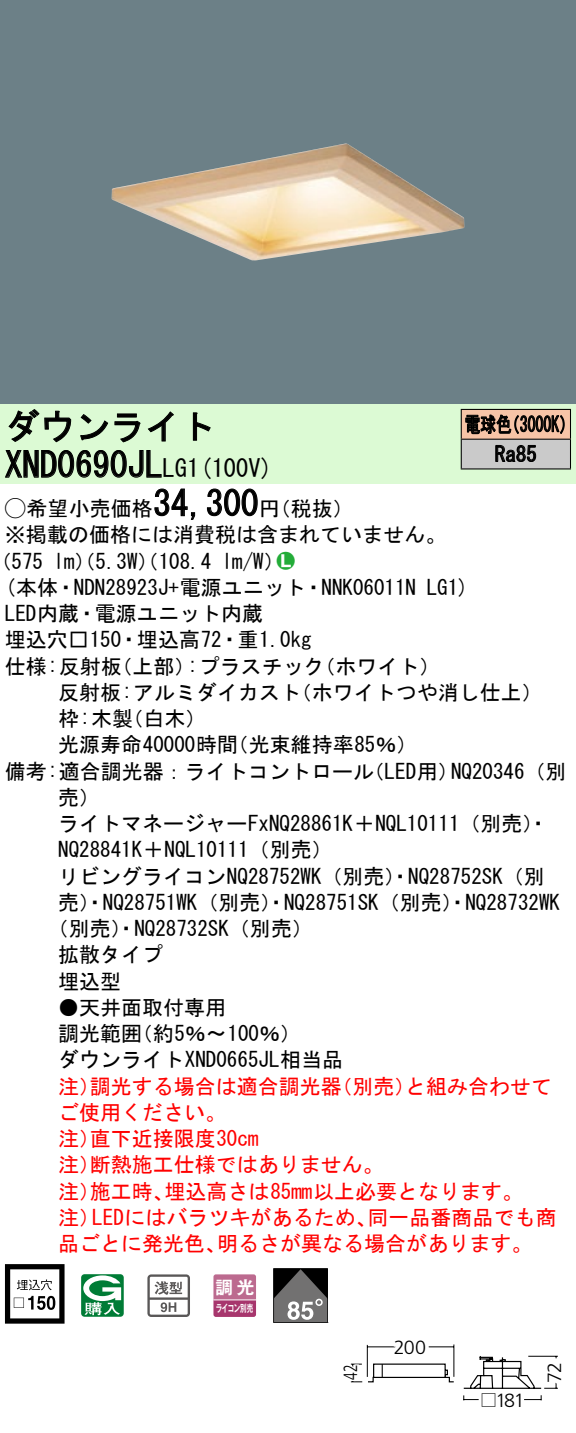
<style>
.page{position:relative;width:576px;height:1433px;background:#fff}
.page>*{position:absolute;margin:0;border:0;box-sizing:border-box;transform-origin:0 0}
.t1{font:35px "MS Gothic";color:#000}
.t2{font:24.5px "MS Gothic";color:#000}
.t3{font:21px/26.2px "MS Gothic";color:#000}
.t4{font:21px/26.2px "MS Gothic";color:#f00}
.t5{font:21px/29.8px "MS Gothic";color:#000;scale:.75 1}
.t6{font:21px "Ford Classification 1";color:#23ac38}
.t7{font:300 19.25px "Frutiger LT Std";letter-spacing:-.04em;color:#000}
.t8{font:300 19.25px "Frutiger LT Std";letter-spacing:-.04em;color:#000;scale:.72 1}
.t9{font:17.5px "Gothic MB101 Pro De Bold 90 pv RKSJ H";color:#fff}
.t10{font:15.75px "Gothic MB101 Pro Regular 90 pv RKSJ H";color:#000}
.t11{font:10.15px "Gothic MB101 Pro De Bold 90 pv RKSJ H";letter-spacing:-.05em;color:#fff;scale:.65 1}
.s1{font-size:24.5px}
.s2{font-family:"Ford Classification 1"}
.s3{color:#fff}
</style>
<div class="page">
<div style="left:0;top:0;width:575px;height:404px;background:#6c8087"></div>
<img style="left:111px;top:143px;width:353px;height:117px">
<div style="left:0;top:404px;width:575px;height:79px;background:#dcfad4"></div>
<svg style="left:8px;top:409px;width:64px;height:34px"></svg>
<svg style="left:80px;top:413px;width:60px;height:30px"></svg>
<svg style="left:147px;top:411px;width:26px;height:31px"></svg>
<svg style="left:192px;top:412px;width:19px;height:29px"></svg>
<svg style="left:5px;top:450px;width:157px;height:28px"></svg>
<svg style="left:154px;top:488px;width:42px;height:32px"></svg>
<svg style="left:207px;top:488px;width:51px;height:29px"></svg>
<svg style="left:5px;top:1264px;width:59px;height:60px"></svg>
<svg style="left:47px;top:1296px;width:8px;height:14px"></svg>
<svg style="left:81px;top:1274px;width:43px;height:43px"></svg>
<svg style="left:147px;top:1274px;width:43px;height:43px"></svg>
<svg style="left:213px;top:1274px;width:43px;height:43px;background:#b65a85"></svg>
<hr style="left:213px;top:1299px;width:43px;height:1px;background:#fff">
<svg style="left:273px;top:1268px;width:55px;height:55px;background:#5c5b5b"></svg>
<div style="left:461px;top:409px;width:109px;height:30px;background:#f7c4a7"></div>
<div style="left:461px;top:439px;width:109px;height:30px;background:#cacaca"></div>
<hr style="left:460px;top:409px;width:110px;height:1px;background:#000">
<hr style="left:569px;top:410px;width:2px;height:29px;background:#000">
<hr style="left:460px;top:439px;width:110px;height:1px;background:#000">
<hr style="left:569px;top:440px;width:2px;height:28px;background:#000">
<hr style="left:460px;top:468px;width:110px;height:2px;background:#000">
<svg style="left:460px;top:410px;width:104px;height:58px"></svg>
<svg style="left:463px;top:1355px;width:95px;height:46px"></svg>
<svg style="left:350px;top:1344px;width:104px;height:39px"></svg>
<div style="left:401px;top:1337px;width:16px;height:21px;border:7px solid #fff;border-radius:50%"></div>
<div style="left:412px;top:1337px;width:16px;height:21px;border:7px solid #fff;border-radius:50%"></div>
<h1 class="t1" style="left:5px;top:409px;width:212px">ダウンライト</h1>
<p class="t2" style="left:187px;top:456px;width:87px">(1 100 (V</p>
<h1 class="t1" style="left:5px;top:447px;width:184px">XND0690JL<span class="s1">LG</span></h1>
<h1 class="t1" style="left:153px;top:486px;width:106px">34,300</h1>
<p class="t3" style="left:5px;top:495px;width:442px"><span class="s2">A</span>希望小売価格<br>※掲載の価格には消費税は含まれていません。</p>
<p class="t6" style="left:277px;top:550px;width:19px">2<span class="s3">7</span></p>
<p class="t3" style="left:259px;top:495px;width:96px">（円税抜(</p>
<p class="t3" style="left:222px;top:548px;width:64px">l m (W/</p>
<p class="t3" style="left:-9px;top:548px;width:54px">（575</p>
<p class="t3" style="left:54px;top:548px;width:159px">lm）（5.3 ）（W 108.4</p>
<p class="t5" style="left:494px;top:409px;width:57px;text-indent:-30px">電球色<br>Ra85</p>
<p class="t5" style="left:504px;top:409px;width:96px">（3000 (K</p>
<p class="t3" style="left:5px;top:574px;width:412px">(本体・NDN28923 +J 電源ユニット・NNK06011N</p>
<p class="t3" style="left:5px;top:600px;width:259px">LED内蔵・電源ユニット内蔵</p>
<p class="t3" style="left:5px;top:627px;width:308px">埋込穴□150・埋込高72・重1.0kg</p>
<p class="t3" style="left:314px;top:653px;width:127px">（ホワイト(</p>
<p class="t3" style="left:426px;top:574px;width:44px">LG (1</p>
<p class="t3" style="left:187px;top:653px;width:139px">:プラスチック</p>
<p class="t3" style="left:5px;top:653px;width:118px">仕様:反射板</p>
<p class="t3" style="left:111px;top:653px;width:85px">（上部）</p>
<p class="t3" style="left:122px;top:679px;width:180px;text-indent:-64px">反射板:アルミダイカスト（白木(</p>
<p class="t3" style="left:290px;top:679px;width:253px">（ホワイトつや消し仕上(</p>
<p class="t3" style="left:58px;top:705px;width:76px">枠:木製</p>
<p class="t3" style="left:58px;top:732px;width:181px">光源寿命40000時間</p>
<p class="t3" style="left:227px;top:732px;width:191px">（光束維持率85％(</p>
<p class="t3" style="left:5px;top:758px;width:370px">備考:適合調光器：ライトコントロール</p>
<p class="t3" style="left:58px;top:784px;width:43px">売(</p>
<p class="t3" style="left:58px;top:810px;width:492px">ライトマネージャーFxNQ28861 ＋K NQL10111（別売・(</p>
<p class="t3" style="left:58px;top:837px;width:276px">NQ28841 ＋K NQL10111（別売(</p>
<p class="t3" style="left:58px;top:863px;width:488px">リビングライコンNQ28752WK（別売）・NQ28752SK（別</p>
<p class="t3" style="left:58px;top:889px;width:503px">売）・NQ28751WK（別売）・NQ28751SK（別売）・NQ28732WK</p>
<p class="t3" style="left:48px;top:915px;width:267px">（別売）・NQ28732SK（別売(</p>
<p class="t3" style="left:58px;top:942px;width:106px">拡散タイプ</p>
<p class="t3" style="left:58px;top:968px;width:65px">埋込型</p>
<p class="t3" style="left:132px;top:994px;width:171px;text-indent:-74px">●天井面取付専用<br>（約5％〜100％(</p>
<p class="t3" style="left:363px;top:758px;width:97px">（LED用）</p>
<p class="t3" style="left:451px;top:758px;width:117px">NQ20346（別</p>
<p class="t3" style="left:58px;top:1020px;width:286px">調光範囲<br>ダウンライトXND0665JL相当品</p>
<p class="t4" style="left:90px;top:1073px;width:253px">調光する場合は適合調光器</p>
<p class="t4" style="left:331px;top:1073px;width:85px">（別売）</p>
<p class="t4" style="left:405px;top:1073px;width:148px">と組み合わせて</p>
<p class="t4" style="left:58px;top:1073px;width:43px">注）</p>
<p class="t4" style="left:58px;top:1099px;width:169px">ご使用ください。</p>
<p class="t4" style="left:90px;top:1125px;width:170px">直下近接限度30cm</p>
<p class="t4" style="left:90px;top:1125px;width:295px;text-indent:-32px">注）<br>断熱施工仕様ではありません。</p>
<p class="t4" style="left:58px;top:1152px;width:43px">注）</p>
<p class="t4" style="left:164px;top:1178px;width:360px">埋込高さは85mm以上必要となります。</p>
<p class="t4" style="left:90px;top:1178px;width:85px">施工時、</p>
<p class="t4" style="left:58px;top:1178px;width:43px">注）</p>
<p class="t4" style="left:92px;top:1204px;width:286px">LEDにはバラツキがあるため、</p>
<p class="t4" style="left:367px;top:1204px;width:190px">同一品番商品でも商</p>
<p class="t4" style="left:58px;top:1204px;width:43px">注）</p>
<p class="t4" style="left:58px;top:1230px;width:169px">品ごとに発光色、</p>
<p class="t4" style="left:217px;top:1230px;width:317px">明るさが異なる場合があります。</p>
<p class="t9" style="left:215px;top:1272px;width:41px">調光</p>
<p class="t11" style="left:216px;top:1300px;width:59px">ライコン別売</p>
<p class="t7" style="left:393px;top:1337px;width:34px">200</p>
<p class="t8" style="left:339px;top:1380px;width:22px;rotate:-90deg">42</p>
<p class="t7" style="left:543px;top:1383px;width:23px;rotate:-90deg">72</p>
<p class="t7" style="left:495px;top:1389px;width:31px">181</p>
<p class="t10" style="left:480px;top:1387px;width:17px">□</p>
</div>
